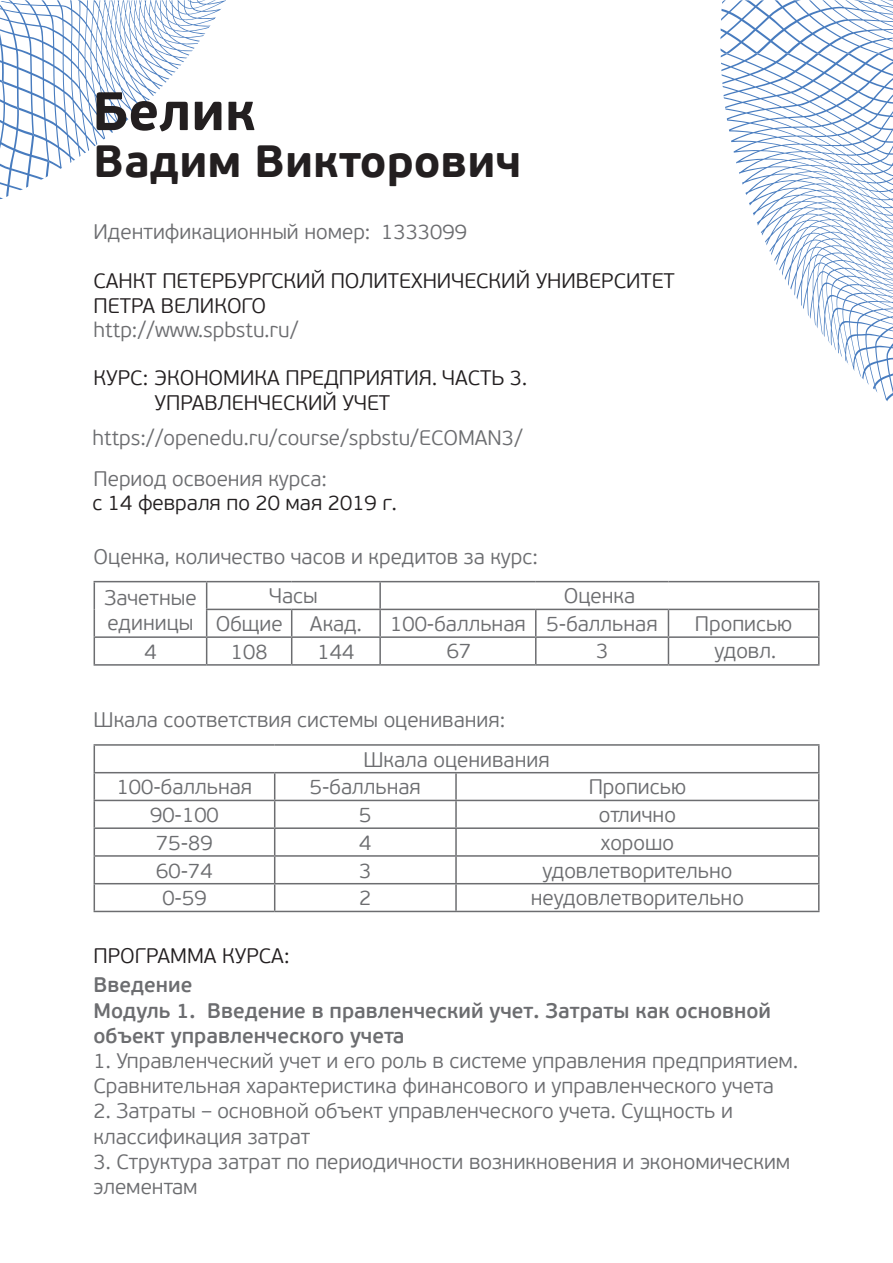
<style>
.page{position:relative;width:893px;height:1263px;background:#fff}
.page>*{position:absolute;margin:0;border:0;box-sizing:border-box;transform-origin:0 0}
.t1{font:700 54px "PF Beau Sans Pro";color:#231f20}
.t2{font:700 45px "PF Beau Sans Pro";color:#231f20}
.t3{font:300 21px/25.2px "PF Beau Sans Pro";color:#6c6d70}
.t4{font:300 21px/25.3px "PF Beau Sans Pro";color:#231f20}
.t5{font:600 21px/25.2px "PF Beau Sans Pro";color:#6c6d70}
</style>
<div class="page">
<svg style="left:720px;top:0;width:173px;height:54px"></svg>
<svg style="left:720px;top:54px;width:173px;height:348px"></svg>
<svg style="left:0;top:0;width:226px;height:199px"></svg>
<hr style="left:94px;top:581px;width:113px;height:1px;background:#6c6d70">
<hr style="left:207px;top:581px;width:85px;height:1px;background:#6c6d70">
<hr style="left:292px;top:581px;width:88px;height:1px;background:#6c6d70">
<hr style="left:380px;top:581px;width:156px;height:1px;background:#6c6d70">
<hr style="left:379px;top:582px;width:2px;height:27px;background:#6c6d70">
<hr style="left:536px;top:581px;width:132px;height:1px;background:#6c6d70">
<hr style="left:668px;top:581px;width:151px;height:1px;background:#6c6d70">
<hr style="left:206px;top:609px;width:86px;height:1px;background:#6c6d70">
<hr style="left:292px;top:609px;width:88px;height:1px;background:#6c6d70">
<hr style="left:380px;top:609px;width:156px;height:1px;background:#6c6d70">
<hr style="left:379px;top:610px;width:2px;height:26px;background:#6c6d70">
<hr style="left:536px;top:609px;width:132px;height:1px;background:#6c6d70">
<hr style="left:668px;top:609px;width:151px;height:1px;background:#6c6d70">
<hr style="left:94px;top:636px;width:113px;height:2px;background:#6c6d70">
<svg style="left:94px;top:582px;width:1px;height:82px"></svg>
<hr style="left:207px;top:636px;width:85px;height:2px;background:#6c6d70">
<svg style="left:206px;top:582px;width:1px;height:82px"></svg>
<hr style="left:292px;top:636px;width:88px;height:2px;background:#6c6d70">
<svg style="left:291px;top:610px;width:1px;height:54px"></svg>
<hr style="left:380px;top:636px;width:156px;height:2px;background:#6c6d70">
<hr style="left:379px;top:638px;width:2px;height:26px;background:#6c6d70">
<hr style="left:536px;top:636px;width:132px;height:2px;background:#6c6d70">
<svg style="left:535px;top:610px;width:1px;height:54px"></svg>
<hr style="left:668px;top:636px;width:151px;height:2px;background:#6c6d70">
<svg style="left:668px;top:610px;width:1px;height:54px"></svg>
<svg style="left:818px;top:582px;width:1px;height:82px"></svg>
<hr style="left:94px;top:664px;width:113px;height:2px;background:#6c6d70">
<hr style="left:207px;top:664px;width:85px;height:2px;background:#6c6d70">
<hr style="left:292px;top:664px;width:88px;height:2px;background:#6c6d70">
<hr style="left:380px;top:664px;width:156px;height:2px;background:#6c6d70">
<hr style="left:536px;top:664px;width:132px;height:2px;background:#6c6d70">
<hr style="left:668px;top:664px;width:151px;height:2px;background:#6c6d70">
<hr style="left:94px;top:744px;width:181px;height:2px;background:#6c6d70">
<hr style="left:275px;top:744px;width:181px;height:2px;background:#6c6d70">
<hr style="left:456px;top:744px;width:363px;height:2px;background:#6c6d70">
<hr style="left:94px;top:772px;width:181px;height:1px;background:#6c6d70">
<hr style="left:275px;top:772px;width:181px;height:1px;background:#6c6d70">
<hr style="left:456px;top:772px;width:363px;height:1px;background:#6c6d70">
<hr style="left:455px;top:773px;width:2px;height:27px;background:#6c6d70">
<hr style="left:94px;top:800px;width:181px;height:1px;background:#6c6d70">
<hr style="left:275px;top:800px;width:181px;height:1px;background:#6c6d70">
<hr style="left:456px;top:800px;width:363px;height:1px;background:#6c6d70">
<hr style="left:455px;top:801px;width:2px;height:26px;background:#6c6d70">
<hr style="left:94px;top:827px;width:181px;height:2px;background:#6c6d70">
<hr style="left:275px;top:827px;width:181px;height:2px;background:#6c6d70">
<hr style="left:456px;top:827px;width:363px;height:2px;background:#6c6d70">
<hr style="left:455px;top:829px;width:2px;height:26px;background:#6c6d70">
<hr style="left:94px;top:855px;width:181px;height:2px;background:#6c6d70">
<hr style="left:275px;top:855px;width:181px;height:2px;background:#6c6d70">
<hr style="left:456px;top:855px;width:363px;height:2px;background:#6c6d70">
<hr style="left:455px;top:857px;width:2px;height:26px;background:#6c6d70">
<hr style="left:94px;top:883px;width:181px;height:1px;background:#6c6d70">
<svg style="left:94px;top:746px;width:1px;height:165px"></svg>
<hr style="left:275px;top:883px;width:181px;height:1px;background:#6c6d70">
<svg style="left:274px;top:773px;width:1px;height:138px"></svg>
<hr style="left:456px;top:883px;width:363px;height:1px;background:#6c6d70">
<hr style="left:455px;top:884px;width:2px;height:27px;background:#6c6d70">
<svg style="left:818px;top:746px;width:1px;height:165px"></svg>
<hr style="left:94px;top:911px;width:181px;height:1px;background:#6c6d70">
<hr style="left:275px;top:911px;width:181px;height:1px;background:#6c6d70">
<hr style="left:456px;top:911px;width:363px;height:1px;background:#6c6d70">
<h1 class="t1" style="left:92px;top:78px;width:165px">Белик</h1>
<h2 class="t2" style="left:94px;top:133px;width:429px">Вадим Викторович</h2>
<p class="t3" style="left:94px;top:219px;width:278px">Идентификационный номер:</p>
<p class="t4" style="left:94px;top:269px;width:583px">САНКТ ПЕТЕРБУРГСКИЙ ПОЛИТЕХНИЧЕСКИЙ УНИВЕРСИТЕТ<br>ПЕТРА ВЕЛИКОГО</p>
<p class="t3" style="left:94px;top:317px;width:206px">http://www.spbstu.ru/</p>
<p class="t4" style="left:94px;top:365px;width:435px">КУРС: ЭКОНОМИКА ПРЕДПРИЯТИЯ. ЧАСТЬ 3.</p>
<p class="t3" style="left:381px;top:219px;width:87px">1333099</p>
<p class="t4" style="left:155px;top:390px;width:237px">УПРАВЛЕНЧЕСКИЙ УЧЕТ</p>
<p class="t3" style="left:92px;top:426px;width:432px">https://openedu.ru/course/spbstu/ECOMAN3/</p>
<p class="t3" style="left:94px;top:466px;width:235px">Период освоения курса:</p>
<p class="t4" style="left:92px;top:490px;width:306px">с 14 февраля по 20 мая 2019 г.</p>
<p class="t3" style="left:94px;top:545px;width:446px">Оценка, количество часов и кредитов за курс:</p>
<p class="t3" style="left:104px;top:585px;width:94px">Зачетные единицы</p>
<p class="t3" style="left:269px;top:584px;width:50px">Часы</p>
<p class="t3" style="left:564px;top:584px;width:73px">Оценка</p>
<p class="t3" style="left:216px;top:612px;width:69px">Общие</p>
<p class="t3" style="left:310px;top:612px;width:53px">Акад.</p>
<p class="t3" style="left:390px;top:612px;width:269px">100-балльная 5-балльная</p>
<p class="t3" style="left:695px;top:612px;width:99px">Прописью</p>
<p class="t3" style="left:144px;top:639px;width:14px">4</p>
<p class="t3" style="left:231px;top:639px;width:38px">108</p>
<p class="t3" style="left:318px;top:639px;width:38px">144</p>
<p class="t3" style="left:447px;top:639px;width:26px">67</p>
<p class="t3" style="left:596px;top:639px;width:14px">3</p>
<p class="t3" style="left:714px;top:639px;width:63px">удовл.</p>
<p class="t3" style="left:94px;top:707px;width:413px">Шкала соответствия системы оценивания:</p>
<p class="t3" style="left:363px;top:747px;width:188px">Шкала оценивания</p>
<p class="t3" style="left:117px;top:775px;width:137px">100-балльная</p>
<p class="t3" style="left:310px;top:775px;width:113px">5-балльная</p>
<p class="t3" style="left:589px;top:775px;width:99px">Прописью</p>
<p class="t3" style="left:150px;top:803px;width:70px">90-100</p>
<p class="t3" style="left:359px;top:803px;width:14px">5</p>
<p class="t3" style="left:599px;top:803px;width:79px">отлично</p>
<p class="t3" style="left:156px;top:830px;width:58px">75-89</p>
<p class="t3" style="left:359px;top:830px;width:14px">4</p>
<p class="t3" style="left:601px;top:830px;width:75px">хорошо</p>
<p class="t3" style="left:156px;top:858px;width:58px">60-74</p>
<p class="t3" style="left:359px;top:858px;width:14px">3</p>
<p class="t3" style="left:542px;top:858px;width:192px">удовлетворительно</p>
<p class="t3" style="left:162px;top:886px;width:46px">0-59</p>
<p class="t3" style="left:359px;top:886px;width:14px">2</p>
<p class="t3" style="left:531px;top:886px;width:215px">неудовлетворительно</p>
<p class="t4" style="left:94px;top:943px;width:197px">ПРОГРАММА КУРСА:</p>
<p class="t5" style="left:94px;top:973px;width:679px">Введение<br>Модуль 1. Введение в правленческий учет. Затраты как основной объект управленческого учета</p>
<p class="t3" style="left:94px;top:1048px;width:706px">1. Управленческий учет и его роль в системе управления предприятием.<br>Сравнительная характеристика финансового и управленческого учета</p>
<p class="t3" style="left:94px;top:1099px;width:641px">2. Затраты – основной объект управленческого учета. Сущность и классификация затрат</p>
<p class="t3" style="left:94px;top:1149px;width:698px">3. Структура затрат по периодичности возникновения и экономическим элементам</p>
</div>
